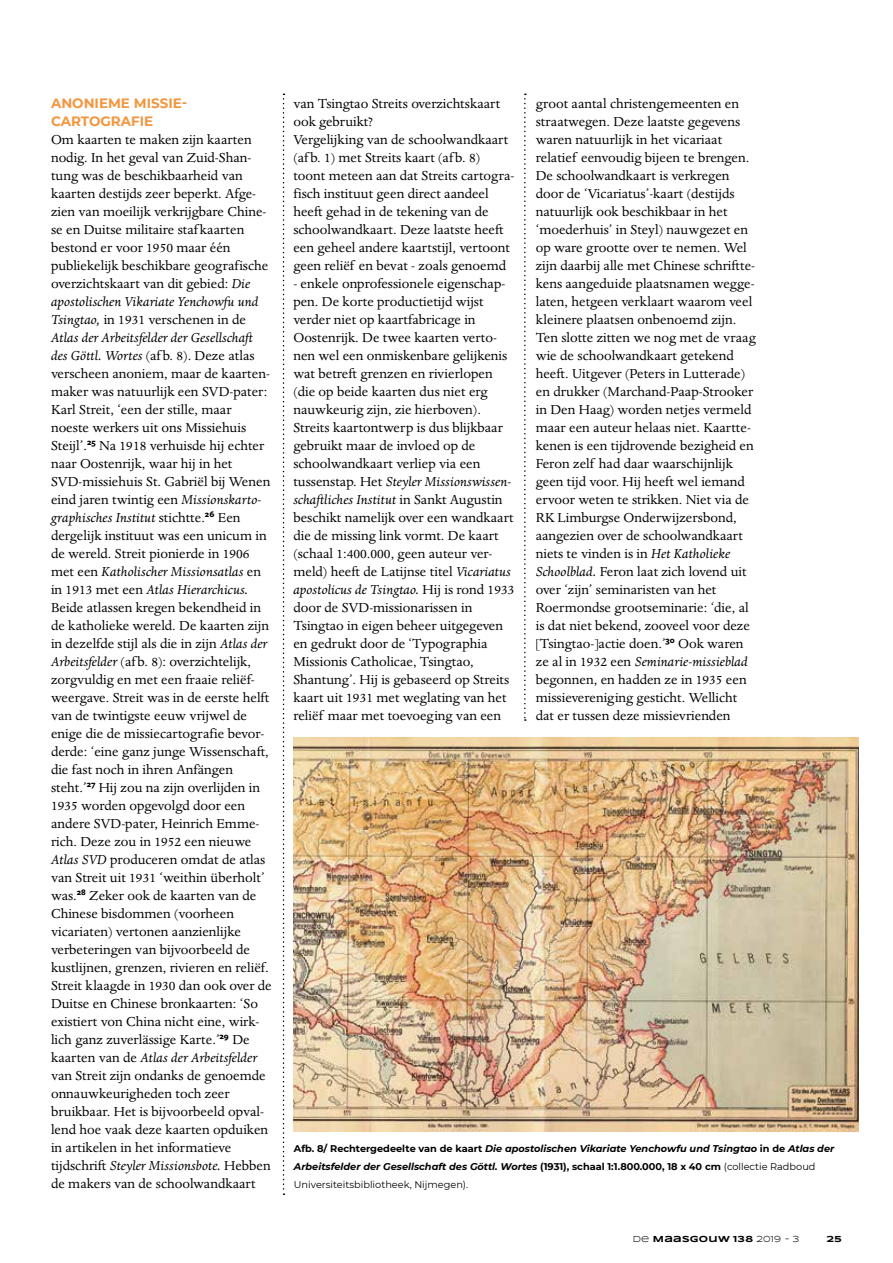
<style>
.page{position:relative;width:893px;height:1263px;background:#fff}
.page>*{position:absolute;margin:0;border:0;box-sizing:border-box;transform-origin:0 0}
.t1{font:15px/18px "Dante MT Std";color:#000}
.t2{font:700 13.5px/18px "Montserrat";color:#f2963f}
.t3{font:italic 700 9.75px/18px "Montserrat";color:#000}
.t4{font:700 9px "Syncopate";letter-spacing:.03em;color:#000}
.s1{font-style:italic}
.s2{font-style:normal}
.s3{font-weight:400;font-style:normal}
.s4{font-weight:400}
</style>
<div class="page">
<img style="left:294px;top:738px;width:565px;height:393px">
<svg style="left:283px;top:94px;width:2px;height:1101px"></svg>
<svg style="left:524px;top:94px;width:2px;height:627px"></svg>
<p class="t2" style="left:51px;top:94px;width:138px">ANONIEME MISSIE-<br>CARTOGRAFIE</p>
<p class="t1" style="left:51px;top:131px;width:222px">Om kaarten te maken zijn kaarten nodig. In het geval van Zuid-Shan&shy;tung was de beschikbaarheid van kaarten destijds zeer beperkt. Afge&shy;zien van moeilijk verkrijgbare Chine&shy;se en Duitse militaire staf kaarten bestond er voor 1950 maar één publiekelijk beschikbare geografische overzichtskaart van dit gebied: <span class="s1">Die apostolischen Vikariate Yenchowfu und Tsingtao,</span> in 1931 verschenen in de <span class="s1">Atlas der Arbeitsfelder der Gesellschaft des Göttl. Wortes</span> (af b. 8). Deze atlas verscheen anoniem, maar de kaarten&shy;maker was natuurlijk een SVD-pater:<br>Karl Streit, ‘een der stille, maar noeste werkers uit ons Missiehuis Steijl’.<sup>25</sup> Na 1918 verhuisde hij echter naar Oostenrijk, waar hij in het SVD-missiehuis St. Gabriël bij Wenen eind jaren twintig een <span class="s1">Missionskarto&shy;graphisches Institut</span> stichtte.<sup>26</sup> Een dergelijk instituut was een unicum in de wereld. Streit pionierde in 1906 met een <span class="s1">Katholischer Missionsatlas</span> en in 1913 met een <span class="s1">Atlas Hierarchicus.<br></span>Beide atlassen kregen bekendheid in de katholieke wereld. De kaarten zijn in dezelfde stijl als die in zijn <span class="s1">Atlas der Arbeitsfelder</span> (af b. 8): overzichtelijk, zorgvuldig en met een fraaie reliëf&shy;weergave. Streit was in de eerste helft van de twintigste eeuw vrijwel de enige die de missiecartografie bevor&shy;derde: ‘eine ganz junge Wissenschaft, die fast noch in ihren Anfängen steht.’<sup>27</sup> Hij zou na zijn overlijden in 1935 worden opgevolgd door een andere SVD-pater, Heinrich Emme&shy;rich. Deze zou in 1952 een nieuwe <span class="s1">Atlas SVD</span> produceren omdat de atlas van Streit uit 1931 ‘weithin überholt’ was.<sup>28</sup> Zeker ook de kaarten van de Chinese bisdommen (voorheen vicariaten) vertonen aanzienlijke verbeteringen van bijvoorbeeld de kustlijnen, grenzen, rivieren en reliëf.<br>Streit klaagde in 1930 dan ook over de Duitse en Chinese bronkaarten: ‘So existiert von China nicht eine, wirk&shy;lich ganz zuverlässige Karte.’<sup>29</sup> De kaarten van de <span class="s1">Atlas der Arbeitsfelder </span>van Streit zijn ondanks de genoemde onnauwkeurigheden toch zeer bruikbaar. Het is bijvoorbeeld opval&shy;lend hoe vaak deze kaarten opduiken in artikelen in het informatieve tijdschrift <span class="s1">Steyler Missionsbote.</span> Hebben de makers van de schoolwandkaart</p>
<p class="t1" style="left:293px;top:95px;width:223px">van Tsingtao Streits overzichtskaart ook gebruikt?<br>Vergelijking van de schoolwandkaart (af b. 1) met Streits kaart (af b. 8) toont meteen aan dat Streits cartogra&shy;fisch instituut geen direct aandeel heeft gehad in de tekening van de schoolwandkaart. Deze laatste heeft een geheel andere kaartstijl, vertoont geen reliëf en bevat - zoals genoemd</p>
<p class="t1" style="left:293px;top:275px;width:223px">- enkele onprofessionele eigenschap&shy;pen. De korte productietijd wijst verder niet op kaartfabricage in Oostenrijk. De twee kaarten verto&shy;nen wel een onmiskenbare gelijkenis wat betreft grenzen en rivierlopen (die op beide kaarten dus niet erg nauwkeurig zijn, zie hierboven).<br>Streits kaartontwerp is dus blijkbaar gebruikt maar de invloed op de schoolwandkaart verliep via een tussenstap. Het <span class="s1">Steyler Missionswissen&shy;schaftliches Institut</span> in Sankt Augustin beschikt namelijk over een wandkaart die de missing link vormt. De kaart (schaal 1:400.000, geen auteur ver&shy;meld) heeft de Latijnse titel <span class="s1">Vicariatus apostolicus de Tsingtao.</span> Hij is rond 1933 door de SVD-missionarissen in Tsingtao in eigen beheer uitgegeven en gedrukt door de ‘Typographia Missionis Catholicae, Tsingtao, Shantung’. Hij is gebaseerd op Streits kaart uit 1931 met weglating van het reliëf maar met toevoeging van een</p>
<p class="t1" style="left:536px;top:95px;width:221px">groot aantal christengemeenten en straatwegen. Deze laatste gegevens waren natuurlijk in het vicariaat relatief eenvoudig bijeen te brengen.<br>De schoolwandkaart is verkregen door de ‘Vicariatus’-kaart (destijds natuurlijk ook beschikbaar in het ‘moederhuis’ in Steyl) nauwgezet en op ware grootte over te nemen. Wel zijn daarbij alle met Chinese schriftte&shy;kens aangeduide plaatsnamen wegge&shy;laten, hetgeen verklaart waarom veel kleinere plaatsen onbenoemd zijn.<br>Ten slotte zitten we nog met de vraag wie de schoolwandkaart getekend heeft. Uitgever (Peters in Lutterade) en drukker (Marchand-Paap-Strooker in Den Haag) worden netjes vermeld maar een auteur helaas niet. Kaartte&shy;kenen is een tijdrovende bezigheid en Feron zelf had daar waarschijnlijk geen tijd voor. Hij heeft wel iemand ervoor weten te strikken. Niet via de RK Limburgse Onderwijzersbond, aangezien over de schoolwandkaart niets te vinden is in <span class="s1">Het Katholieke Schoolblad.</span> Feron laat zich lovend uit over ‘zijn’ seminaristen van het Roermondse grootseminarie: ‘die, al is dat niet bekend, zooveel voor deze [Tsingtao-]actie doen.’<sup>30</sup> Ook waren ze al in 1932 een <span class="s1">Seminarie-missieblad </span>begonnen, en hadden ze in 1935 een missievereniging gesticht. Wellicht dat er tussen deze missievrienden</p>
<p class="t3" style="left:294px;top:1139px;width:542px"><span class="s2">Afb. 8/ Rechtergedeelte van de kaart</span> Die apostolischen Vikariate Yenchowfu und Tsingtao <span class="s2">in de</span> Atlas der<br>Arbeitsfelder der Gesellschaft des Göttl. Wortes <span class="s2">(1931), schaal 1:1.800.000, 18 x 40 cm</span> <span class="s3">(collectie Radboud<br>Universiteitsbibliotheek, Nijmegen).</span></p>
<p class="t4" style="left:633px;top:1233px;width:168px"><span class="s4">De</span> MAASGOUW 138 <span class="s4">2019 - 3</span></p>
<p class="t4" style="left:827px;top:1233px;width:17px">25</p>
</div>
